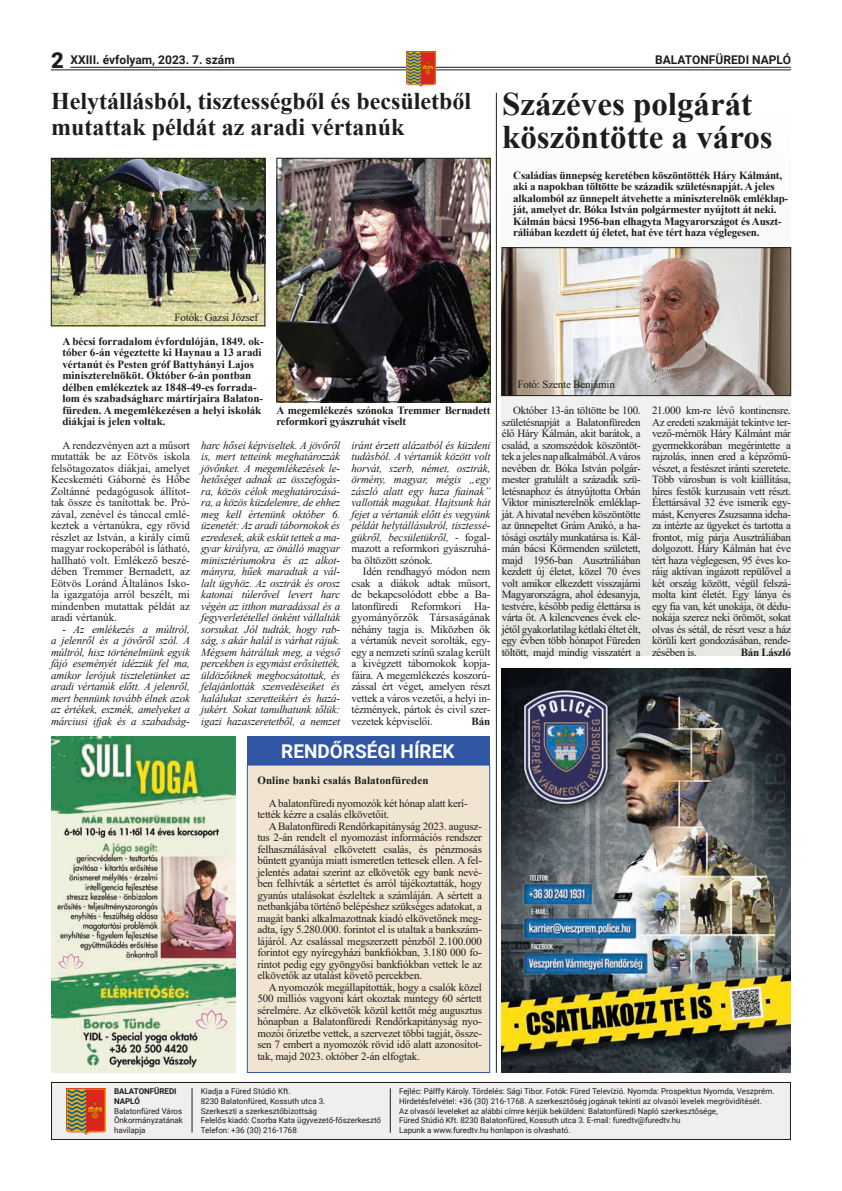
<style>
.page{position:relative;width:842px;height:1191px;background:#fff}
.page>*{position:absolute;margin:0;border:0;box-sizing:border-box;transform-origin:0 0}
.t1{font:700 33px/33px "Times New Roman";color:#1d1d1b}
.t2{font:700 24px/26px "Times New Roman";color:#1d1d1b}
.t3{font:700 19px "Roboto";color:#fff}
.t4{font:700 12px "Roboto";color:#1d1d1b}
.t5{font:11px/11.5px "Times New Roman";letter-spacing:-.015em;color:#1d1d1b;text-align:justify}
.t6{font:italic 11px/11.5px "Times New Roman";letter-spacing:-.015em;color:#1d1d1b;text-align:justify}
.t7{font:700 11px/11.5px "Times New Roman";letter-spacing:-.015em;color:#1d1d1b}
.t8{font:700 11px "Times New Roman";letter-spacing:.01em;color:#1d1d1b}
.t9{font:8px/9.6px "Roboto";color:#1d1d1b}
.t10{font:700 8px/9.6px "Roboto";color:#1d1d1b}
.s1{font-weight:900;font-size:22px}
.s2{font-style:normal}
</style>
<div class="page">
<img style="left:53px;top:160px;width:210px;height:164px">
<div style="left:51px;top:158px;width:214px;height:168px;border:1px solid #1d1d1b"></div>
<img style="left:279px;top:160px;width:209px;height:240px">
<div style="left:277px;top:158px;width:213px;height:244px;border:1px solid #1d1d1b"></div>
<img style="left:51px;top:736px;width:185px;height:336px">
<div style="left:247px;top:765px;width:243px;height:307px;background:#f1e4d1;border:1px solid #2f58a4"></div>
<div style="left:247px;top:736px;width:243px;height:29px;background:#3156a3"></div>
<img style="left:502px;top:668px;width:289px;height:404px">
<div style="left:502px;top:396px;width:289px;height:260px;background:#ececea"></div>
<img style="left:504px;top:249px;width:285px;height:145px">
<div style="left:502px;top:247px;width:289px;height:149px;border:1px solid #1d1d1b"></div>
<hr style="left:496px;top:93px;width:1px;height:979px;background:#1d1d1b">
<hr style="left:51px;top:69px;width:740px;height:1px;background:#1d1d1b">
<hr style="left:71px;top:67px;width:720px;height:1px;background:#1d1d1b">
<img style="left:406px;top:51px;width:30px;height:36px">
<div style="left:52px;top:1082px;width:738px;height:57px;background:#f1efee"></div>
<div style="left:51px;top:1082px;width:740px;height:58px;border:1px solid #1d1d1b"></div>
<img style="left:66px;top:1088px;width:40px;height:46px">
<hr style="left:192px;top:1088px;width:1px;height:44px;background:#1d1d1b">
<hr style="left:390px;top:1088px;width:1px;height:44px;background:#1d1d1b">
<p class="t4" style="left:51px;top:51px;width:185px"><span class="s1">2</span> XXIII. évfolyam, 2023. 7. szám</p>
<p class="t4" style="left:655px;top:51px;width:137px">BALATONFÜREDI NAPLÓ</p>
<h2 class="t2" style="left:51px;top:88px;width:421px">Helytállásból, tisztességből és becsületből mutattak példát az aradi vértanúk</h2>
<h1 class="t1" style="left:502px;top:87px;width:272px">Százéves polgárát köszöntötte a város</h1>
<p class="t7" style="left:513px;top:169px;width:276px">Családias ünnepség keretében köszöntötték Háry Kálmánt, aki a napokban töltötte be századik születésnapját. A jeles alkalomból az ünnepelt átvehette a miniszterelnök emléklap&shy;ját, amelyet dr. Bóka István polgármester nyújtott át neki.<br>Kálmán bácsi 1956-ban elhagyta Magyarországot és Auszt&shy;ráliában kezdett új életet, hat éve tért haza véglegesen.</p>
<p class="t5" style="left:174px;top:311px;width:85px">Fotók: Gazsi József</p>
<p class="t7" style="left:62px;top:335px;width:203px">A bécsi forradalom évfordulóján, 1849. ok&shy;tóber 6-án végeztette ki Haynau a 13 aradi vértanút és Pesten gróf Battyhányi Lajos miniszterelnököt. Október 6-án pontban délben emlékeztek az 1848-49-es forrada&shy;lom és szabadságharc mártírjaira Balaton&shy;füreden. A megemlékezésen a helyi iskolák diákjai is jelen voltak.</p>
<p class="t5" style="left:51px;top:439px;width:140px;text-indent:11px">A rendezvényen azt a műsort mutatták be az Eötvös iskola felsőtagozatos diákjai, amelyet Kecskeméti Gáborné és Hőbe Zoltánné pedagógusok állítot&shy;tak össze és tanítottak be. Pró&shy;zával, zenével és tánccal emlé&shy;keztek a vértanúkra, egy rövid részlet az István, a király című magyar rockoperából is látható, hallható volt. Emlékező beszé&shy;dében Tremmer Bernadett, az Eötvös Loránd Általános Isko&shy;la igazgatója arról beszélt, mi mindenben mutattak példát az aradi vértanúk.</p>
<p class="t6" style="left:51px;top:623px;width:141px;text-indent:11px">- Az emlékezés a múltról, a jelenről és a jövőről szól. A múltról, hisz történelmünk egyik fájó eseményét idézzük fel ma, amikor lerójuk tiszteletünket az aradi vértanúk előtt. A jelenről, mert bennünk tovább élnek azok az értékek, eszmék, amelyeket a márciusi ifjak és a szabadság-</p>
<p class="t7" style="left:276px;top:404px;width:216px">A megemlékezés szónoka Tremmer Bernadett reformkori gyászruhát viselt</p>
<p class="t6" style="left:201px;top:439px;width:140px">harc hősei képviseltek. A jövőről is, mert tetteink meghatározzák jövőnket. A megemlékezések le&shy;hetőséget adnak az összefogás&shy;ra, közös célok meghatározásá&shy;ra, a közös küzdelemre, de ehhez meg kell értenünk október 6. üzenetét: Az aradi tábornokok és ezredesek, akik esküt tettek a ma&shy;gyar királyra, az önálló magyar minisztériumokra és az alkot&shy;mányra, hűek maradtak a vál&shy;lalt ügyhöz. Az osztrák és orosz katonai túlerővel levert harc végén az itthon maradással és a fegyverletétellel önként vállalták sorsukat. Jól tudták, hogy rab&shy;ság, s akár halál is várhat rájuk.<br>Mégsem hátráltak meg, a végső percekben is egymást erősítették, üldözőiknek megbocsátottak, és felajánlották szenvedéseiket és halálukat szeretteikért és hazá&shy;jukért. Sokat tanulhatunk tőlük: igazi hazaszeretetből, a nemzet</p>
<p class="t6" style="left:351px;top:439px;width:140px">iránt érzett alázatból és küzdeni tudásból. A vértanúk között volt horvát, szerb, német, osztrák, örmény, magyar, mégis „egy zászló alatt egy haza fiainak” vallották magukat. Hajtsunk hát fejet a vértanúk előtt és vegyünk példát helytállásukról, tisztessé&shy;gükről, becsületükről, <span class="s2">- fogal&shy;mazott a reformkori gyászruhá&shy;ba öltözött szónok.</span></p>
<p class="t5" style="left:351px;top:565px;width:140px;text-indent:11px">Idén rendhagyó módon nem csak a diákok adtak műsort, de bekapcsolódott ebbe a Ba&shy;latonfüredi Reformkori Ha&shy;gyományőrzők Társaságának néhány tagja is. Miközben ők a vértanúk neveit sorolták, egy&shy;egy a nemzeti színű szalag került a kivégzett tábornokok kopja&shy;fáira. A megemlékezés koszorú&shy;zással ért véget, amelyen részt vettek a város vezetői, a helyi in&shy;tézmények, pártok és civil szer&shy;vezetek képviselői.</p>
<p class="t7" style="left:471px;top:715px;width:20px">Bán</p>
<h3 class="t3" style="left:281px;top:738px;width:175px">RENDŐRSÉGI HÍREK</h3>
<p class="t8" style="left:257px;top:772px;width:173px">Online banki csalás Balatonfüreden</p>
<p class="t5" style="left:257px;top:797px;width:212px;text-indent:11px">A balatonfüredi nyomozók két hónap alatt kerí&shy;tették kézre a csalás elkövetőit.</p>
<p class="t5" style="left:257px;top:820px;width:226px;text-indent:11px">A Balatonfüredi Rendőrkapitányság 2023. augusz&shy;tus 2-án rendelt el nyomozást információs rendszer felhasználásával elkövetett csalás, és pénzmosás bűntett gyanúja miatt ismeretlen tettesek ellen. A fel&shy;jelentés adatai szerint az elkövetők egy bank nevé&shy;ben felhívták a sértettet és arról tájékoztatták, hogy gyanús utalásokat észleltek a számláján. A sértett a netbankjába történő belépéshez szükséges adatokat, a magát banki alkalmazottnak kiadó elkövetőnek meg&shy;adta, így 5.280.000. forintot el is utaltak a bankszám&shy;lájáról. Az csalással megszerzett pénzből 2.100.000 forintot egy nyíregyházi bankfiókban, 3.180 000 fo&shy;rintot pedig egy gyöngyösi bankfiókban vettek le az elkövetők az utalást követő percekben.</p>
<p class="t5" style="left:257px;top:981px;width:226px;text-indent:11px">A nyomozók megállapították, hogy a csalók közel 500 milliós vagyoni kárt okoztak mintegy 60 sértett sérelmére. Az elkövetők közül kettőt még augusztus hónapban a Balatonfüredi Rendőrkapitányság nyo&shy;mozói őrizetbe vettek, a szervezet többi tagját, össze&shy;sen 7 embert a nyomozók rövid idő alatt azonosítot&shy;tak, majd 2023. október 2-án elfogtak.</p>
<p class="t5" style="left:517px;top:378px;width:99px">Fotó: Szente Benjámin</p>
<p class="t5" style="left:502px;top:404px;width:140px;text-indent:11px">Október 13-án töltötte be 100. születésnapját a Balatonfüreden élő Háry Kálmán, akit barátok, a család, a szomszédok köszöntöt&shy;tek a jeles nap alkalmából. A város nevében dr. Bóka István polgár&shy;mester gratulált a századik szü&shy;letésnaphoz és átnyújtotta Orbán Viktor miniszterelnök emléklap&shy;ját. A hivatal nevében köszöntötte az ünnepeltet Grám Anikó, a ha&shy;tósági osztály munkatársa is. Kál&shy;mán bácsi Körmenden született, majd 1956-ban Ausztráliában kezdett új életet, közel 70 éves volt amikor elkezdett visszajárni Magyarországra, ahol édesanyja, testvére, később pedig élettársa is várta őt. A kilencvenes évek ele&shy;jétől gyakorlatilag kétlaki éltet élt, egy évben több hónapot Füreden töltött, majd mindig visszatért a</p>
<p class="t5" style="left:652px;top:404px;width:140px">21.000 km-re lévő kontinensre.<br>Az eredeti szakmáját tekintve ter&shy;vező-mérnök Háry Kálmánt már gyermekkorában megérintette a rajzolás, innen ered a képzőmű&shy;vészet, a festészet iránti szeretete.<br>Több városban is volt kiállítása, híres festők kurzusain vett részt.<br>Élettársával 32 éve ismerik egy&shy;mást, Kenyeres Zsuzsanna ideha&shy;za intézte az ügyeket és tartotta a frontot, míg párja Ausztráliában dolgozott. Háry Kálmán hat éve tért haza véglegesen, 95 éves ko&shy;ráig aktívan ingázott repülővel a két ország között, végül felszá&shy;molta kint életét. Egy lánya és egy fia van, két unokája, öt dédu&shy;nokája szerez neki örömöt, sokat olvas és sétál, de részt vesz a ház körüli kert gondozásában, rende&shy;zésében is.</p>
<p class="t7" style="left:741px;top:646px;width:52px">Bán László</p>
<p class="t10" style="left:114px;top:1086px;width:64px">BALATONFÜREDI<br>NAPLÓ</p>
<p class="t9" style="left:114px;top:1105px;width:70px;text-align:justify">Balatonfüred Város Önkormányzatának havilapja</p>
<p class="t9" style="left:201px;top:1086px;width:182px">Kiadja a Füred Stúdió Kft.<br>8230 Balatonfüred, Kossuth utca 3.<br>Szerkeszti a szerkesztőbizottság<br>Felelős kiadó: Csorba Kata ügyvezető-főszerkesztő Telefon: +36 (30) 216-1768</p>
<p class="t9" style="left:399px;top:1086px;width:377px">Fejléc: Pálffy Károly. Tördelés: Sági Tibor. Fotók: Füred Televízió. Nyomda: Prospektus Nyomda, Veszprém.<br>Hirdetésfelvétel: +36 (30) 216-1768. A szerkesztőség jogának tekinti az olvasói levelek megrövidítését.<br>Az olvasói leveleket az alábbi címre kérjük beküldeni: Balatonfüredi Napló szerkesztősége,<br>Füred Stúdió Kft. 8230 Balatonfüred, Kossuth utca 3. E-mail: furedtv@furedtv.hu<br>Lapunk a www.furedtv.hu honlapon is olvasható.</p>
</div>
